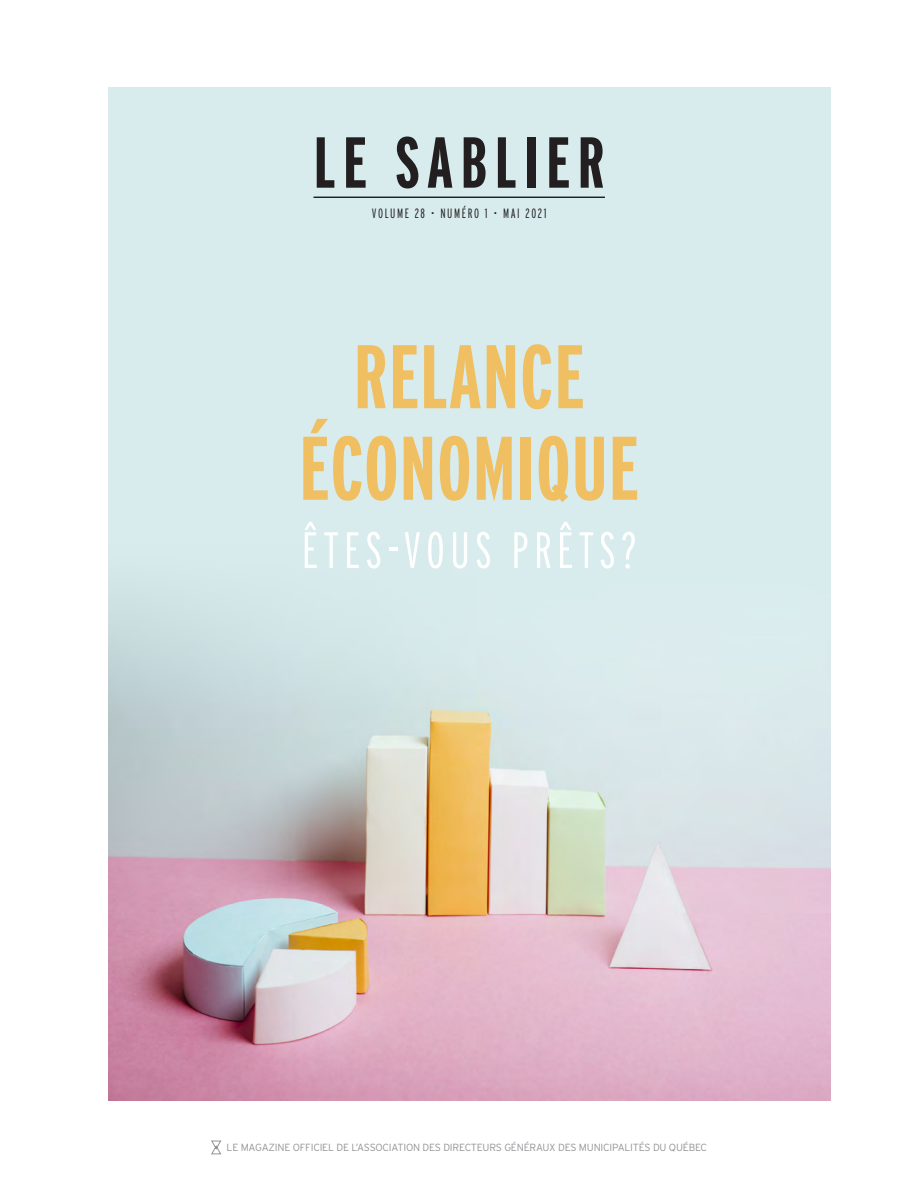
<style>
.page{position:relative;width:918px;height:1188px;background:#fff}
.page>*{position:absolute;margin:0;border:0;box-sizing:border-box;transform-origin:0 0}
.t1{font:700 extra-condensed 90px/91.5px "Interstate";letter-spacing:.01em;color:#f0bf62;text-align:center}
.t2{font:700 extra-condensed 72px "Interstate";letter-spacing:.1em;color:#231f20}
.t3{font:300 extra-condensed 51px "Interstate";letter-spacing:.1em;color:#fff}
.t4{font:300 extra-condensed 13.5px "Interstate";letter-spacing:.12em;color:#231f20}
.t5{font:300 10.35px "Interstate";letter-spacing:-.02em;color:#939598}
</style>
<div class="page">
<svg style="left:211px;top:1140px;width:10px;height:15px"></svg>
<div style="left:108px;top:88px;width:722px;height:1012px;background:#d8eced"></div>
<img style="left:108px;top:603px;width:722px;height:497px">
<hr style="left:313px;top:197px;width:292px;height:1px;background:#231f20">
<h2 class="t2" style="left:313px;top:123px;width:293px">LE SABLIER</h2>
<h3 class="t4" style="left:372px;top:206px;width:176px">VOLUME 28 • NUMÉRO 1 • MAI 2021</h3>
<h1 class="t1" style="left:299px;top:331px;width:341px">RELANCE<br>ÉCONOMIQUE</h1>
<h3 class="t3" style="left:302px;top:521px;width:336px">ÊTES-VOUS PRÊTS?</h3>
<p class="t5" style="left:227px;top:1142px;width:482px">LE MAGAZINE OFFICIEL DE L’ASSOCIATION DES DIRECTEURS GÉNÉRAUX DES MUNICIPALITÉS DU QUÉBEC</p>
</div>
